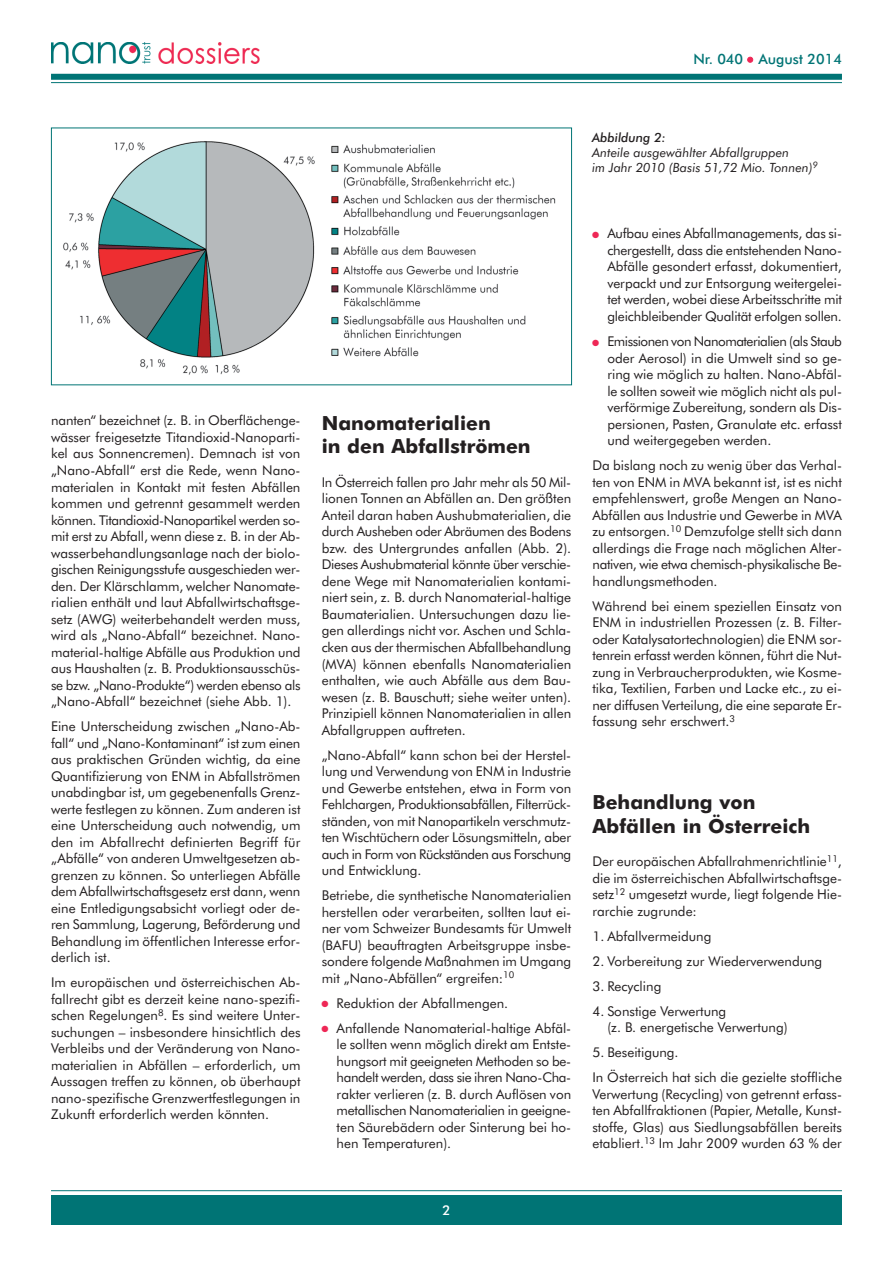
<style>
.page{position:relative;width:893px;height:1263px;background:#fff}
.page>*{position:absolute;margin:0;border:0;box-sizing:border-box;transform-origin:0 0}
.t1{font:700 19.5px/23.4px "Futura BT";color:#231f20}
.t2{font:500 14.25px "Futura BT";color:#007475}
.t3{font:13.5px/16.5px "Futura BT";color:#231f20;text-align:justify}
.t4{font:500 13.5px "Futura BT";color:#fff}
.t5{font:italic 12.75px/15px "Futura BT";color:#231f20}
.t6{font:italic 500 12.75px "Futura BT";color:#231f20}
.s1{color:#ee2756}
</style>
<div class="page">
<hr style="left:51px;top:1190px;width:791px;height:1px;background:#007475">
<div style="left:51px;top:1195px;width:791px;height:30px;background:#007475"></div>
<hr style="left:51px;top:82px;width:791px;height:1px;background:#007475">
<div style="left:51px;top:74px;width:791px;height:6px;background:#007475"></div>
<img style="left:51px;top:43px;width:208px;height:21px">
<img style="left:63px;top:141px;width:493px;height:234px">
<div style="left:51px;top:128px;width:521px;height:257px;border:1px solid #007475"></div>
<p class="t2" style="left:693px;top:51px;width:150px">Nr. 040 <span class="s1">•</span> August 2014</p>
<p class="t6" style="left:592px;top:130px;width:75px">Abbildung 2:</p>
<p class="t5" style="left:592px;top:145px;width:227px">Anteile ausgewählter Abfallgruppen<br>im Jahr 2010 (Basis 51,72 Mio. Tonnen)<sup>9</sup></p>
<p class="t3" style="left:51px;top:413px;width:251px">nanten“ bezeichnet (z. B. in Oberflächenge&shy;wässer freigesetzte Titandioxid-Nanoparti&shy;kel aus Sonnencremen). Demnach ist von „Nano-Abfall“ erst die Rede, wenn Nano&shy;materialen in Kontakt mit festen Abfällen kommen und getrennt gesammelt werden können. Titandioxid-Nanopartikel werden so&shy;mit erst zu Abfall, wenn diese z. B. in der Ab&shy;wasserbehandlungsanlage nach der biolo&shy;gischen Reinigungsstufe ausgeschieden wer&shy;den. Der Klärschlamm, welcher Nanomate&shy;rialien enthält und laut Abfallwirtschaftsge&shy;setz (AWG) weiterbehandelt werden muss, wird als „Nano-Abfall“ bezeichnet. Nano&shy;material-haltige Abfälle aus Produktion und aus Haushalten (z. B. Produktionsausschüs&shy;se bzw. „Nano-Produkte“) werden ebenso als „Nano-Abfall“ bezeichnet (siehe Abb. 1).</p>
<p class="t3" style="left:51px;top:718px;width:251px">Eine Unterscheidung zwischen „Nano-Ab&shy;fall“ und „Nano-Kontaminant“ ist zum einen aus praktischen Gründen wichtig, da eine Quantifizierung von ENM in Abfallströmen unabdingbar ist, um gegebenenfalls Grenz&shy;werte festlegen zu können. Zum anderen ist eine Unterscheidung auch notwendig, um den im Abfallrecht definierten Begriff für „Abfälle“ von anderen Umweltgesetzen ab&shy;grenzen zu können. So unterliegen Abfälle dem Abfallwirtschaftsgesetz erst dann, wenn eine Entledigungsabsicht vorliegt oder de&shy;ren Sammlung, Lagerung, Beförderung und Behandlung im öffentlichen Interesse erfor&shy;derlich ist.</p>
<p class="t3" style="left:51px;top:974px;width:251px">Im europäischen und österreichischen Ab&shy;fallrecht gibt es derzeit keine nano-spezifi&shy;schen Regelungen<sup>8</sup>. Es sind weitere Unter&shy;suchungen – insbesondere hinsichtlich des Verbleibs und der Veränderung von Nano&shy;materialien in Abfällen – erforderlich, um Aussagen treffen zu können, ob überhaupt nano-spezifische Grenzwertfestlegungen in Zukunft erforderlich werden könnten.</p>
<h1 class="t1" style="left:322px;top:412px;width:210px">Nanomaterialien<br>in den Abfallströmen</h1>
<p class="t3" style="left:322px;top:474px;width:251px">In Österreich fallen pro Jahr mehr als 50 Mil&shy;lionen Tonnen an Abfällen an. Den größten Anteil daran haben Aushubmaterialien, die durch Ausheben oder Abräumen des Bodens bzw. des Untergrundes anfallen (Abb. 2).<br>Dieses Aushubmaterial könnte über verschie&shy;dene Wege mit Nanomaterialien kontami&shy;niert sein, z. B. durch Nanomaterial-haltige Baumaterialien. Untersuchungen dazu lie&shy;gen allerdings nicht vor. Aschen und Schla&shy;cken aus der thermischen Abfallbehandlung (MVA) können ebenfalls Nanomaterialien enthalten, wie auch Abfälle aus dem Bau&shy;wesen (z. B. Bauschutt; siehe weiter unten).<br>Prinzipiell können Nanomaterialien in allen Abfallgruppen auftreten.</p>
<p class="t3" style="left:322px;top:747px;width:251px">„Nano-Abfall“ kann schon bei der Herstel&shy;lung und Verwendung von ENM in Industrie und Gewerbe entstehen, etwa in Form von Fehlchargen, Produktionsabfällen, Filterrück&shy;ständen, von mit Nanopartikeln verschmutz&shy;ten Wischtüchern oder Lösungsmitteln, aber auch in Form von Rückständen aus Forschung und Entwicklung.</p>
<p class="t3" style="left:322px;top:887px;width:251px">Betriebe, die synthetische Nanomaterialien herstellen oder verarbeiten, sollten laut ei&shy;ner vom Schweizer Bundesamts für Umwelt (BAFU) beauftragten Arbeitsgruppe insbe&shy;sondere folgende Maßnahmen im Umgang mit „Nano-Abfällen“ ergreifen:<sup>10</sup></p>
<p class="t3" style="left:322px;top:995px;width:188px"><span class="s1">•</span> Reduktion der Abfallmengen.</p>
<p class="t3" style="left:337px;top:1020px;width:236px;text-indent:-15px"><span class="s1">•</span> Anfallende Nanomaterial-haltige Abfäl&shy;le sollten wenn möglich direkt am Entste&shy;hungsort mit geeigneten Methoden so be&shy;handelt werden, dass sie ihren Nano-Cha&shy;rakter verlieren (z. B. durch Auflösen von metallischen Nanomaterialien in geeigne&shy;ten Säurebädern oder Sinterung bei ho&shy;hen Temperaturen).</p>
<p class="t3" style="left:607px;top:226px;width:236px;text-indent:-15px"><span class="s1">•</span> Aufbau eines Abfallmanagements, das si&shy;chergestellt, dass die entstehenden Nano-Abfälle gesondert erfasst, dokumentiert, verpackt und zur Entsorgung weitergelei&shy;tet werden, wobei diese Arbeitsschritte mit gleichbleibender Qualität erfolgen sollen.</p>
<p class="t3" style="left:607px;top:333px;width:236px;text-indent:-15px"><span class="s1">•</span> Emissionen von Nanomaterialien (als Staub oder Aerosol) in die Umwelt sind so ge&shy;ring wie möglich zu halten. Nano-Abfäl&shy;le sollten soweit wie möglich nicht als pul&shy;verförmige Zubereitung, sondern als Dis&shy;persionen, Pasten, Granulate etc. erfasst und weitergegeben werden.</p>
<p class="t3" style="left:592px;top:457px;width:251px">Da bislang noch zu wenig über das Verhal&shy;ten von ENM in MVA bekannt ist, ist es nicht empfehlenswert, große Mengen an Nano-Abfällen aus Industrie und Gewerbe in MVA zu entsorgen.<sup>10</sup> Demzufolge stellt sich dann allerdings die Frage nach möglichen Alter&shy;nativen, wie etwa chemisch-physikalische Be&shy;handlungsmethoden.</p>
<p class="t3" style="left:592px;top:598px;width:251px">Während bei einem speziellen Einsatz von ENM in industriellen Prozessen (z. B. Filter&shy;oder Katalysatortechnologien) die ENM sor&shy;tenrein erfasst werden können, führt die Nut&shy;zung in Verbraucherprodukten, wie Kosme&shy;tika, Textilien, Farben und Lacke etc., zu ei&shy;ner diffusen Verteilung, die eine separate Er&shy;fassung sehr erschwert.<sup>3</sup></p>
<h1 class="t1" style="left:592px;top:791px;width:219px">Behandlung von<br>Abfällen in Österreich</h1>
<p class="t3" style="left:592px;top:853px;width:251px">Der europäischen Abfallrahmenrichtlinie<sup>11</sup>, die im österreichischen Abfallwirtschaftsge&shy;setz<sup>12</sup> umgesetzt wurde, liegt folgende Hie&shy;rarchie zugrunde:</p>
<p class="t3" style="left:592px;top:928px;width:120px">1. Abfallvermeidung</p>
<p class="t3" style="left:592px;top:953px;width:231px">2. Vorbereitung zur Wiederverwendung</p>
<p class="t3" style="left:592px;top:978px;width:70px">3. Recycling</p>
<p class="t3" style="left:607px;top:1003px;width:182px;text-indent:-15px">4. Sonstige Verwertung<br>(z. B. energetische Verwertung)</p>
<p class="t3" style="left:592px;top:1040px;width:251px;line-height:25px">5. Beseitigung.<br>In Österreich hat sich die gezielte stoffliche</p>
<p class="t3" style="left:592px;top:1086px;width:251px">Verwertung (Recycling) von getrennt erfass&shy;ten Abfallfraktionen (Papier, Metalle, Kunst&shy;stoffe, Glas) aus Siedlungsabfällen bereits etabliert.<sup>13</sup> Im Jahr 2009 wurden 63 % der</p>
<p class="t4" style="left:442px;top:1202px;width:10px">2</p>
</div>
